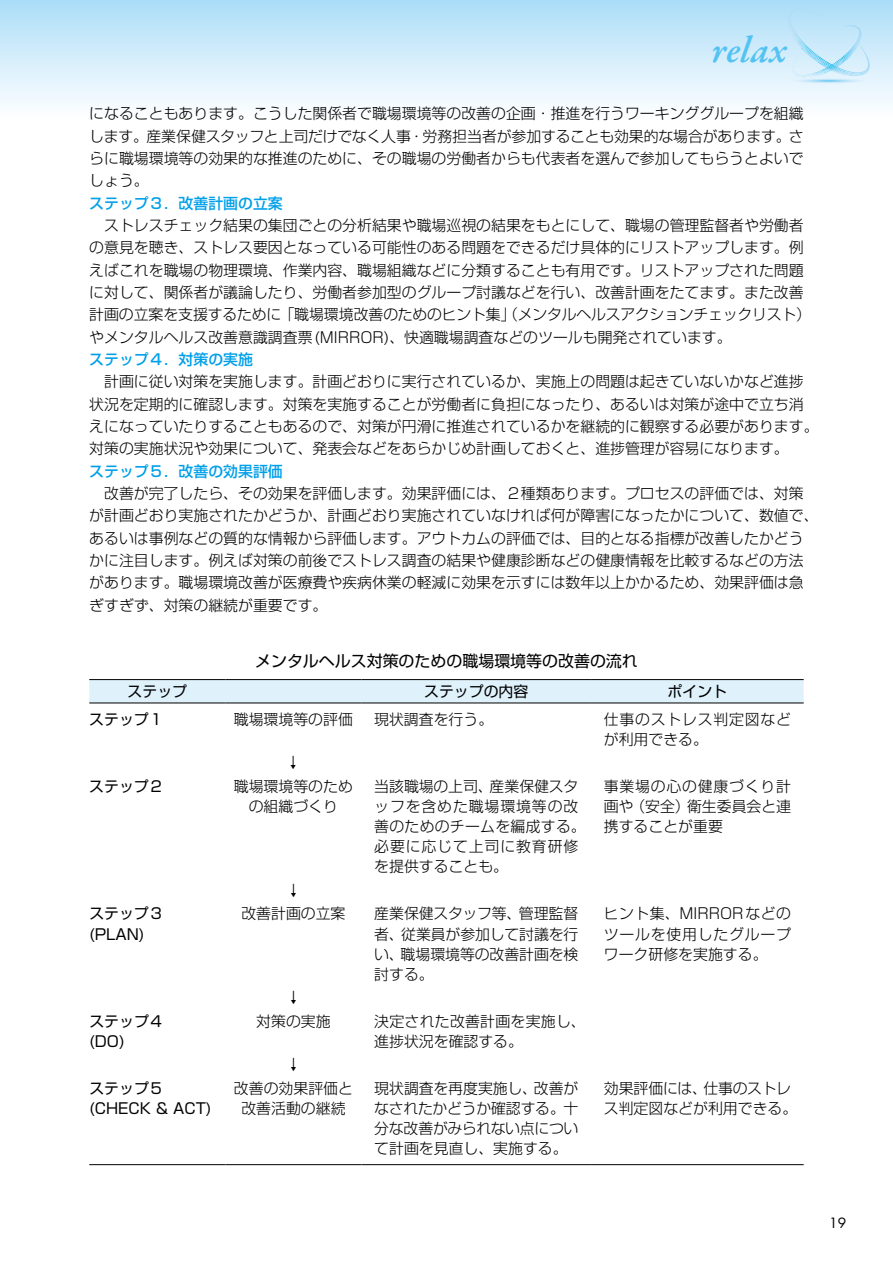
<style>
.page{position:relative;width:893px;height:1263px;background:#fff}
.page>*{position:absolute;margin:0;border:0;box-sizing:border-box;transform-origin:0 0}
.t1{font:italic 600 38.25px "Garamond Premr Pro";letter-spacing:.005em;color:#54c3f1}
.t2{font:15.9px "Shin Go Pr 6 N";color:#000}
.t3{font:300 14.85px/22.4px "Shin Go Pr 6 N";color:#000;text-align:justify}
.t4{font:300 14.85px/20.2px "Shin Go Pr 6 N";letter-spacing:.02em;color:#000}
.t5{font:14.85px/20.2px "Shin Go Pr 6 N";color:#000}
.t6{font:500 14.85px "Shin Go Pr 6 N";color:#00a0e9}
.t7{font:300 14.85px/20.2px "Shin Go Pr 6 N";letter-spacing:.05em;color:#000}
.t8{font:13.8px "Futura";color:#000}
</style>
<div class="page">
<div style="left:0;top:0;width:893px;height:123px;background:linear-gradient(to bottom,#acddf8,#fff)"></div>
<svg style="left:776px;top:9px;width:104px;height:75px;background:#c5e7f9"></svg>
<svg style="left:89px;top:680px;width:715px;height:23px;background:#d9ebf5"></svg>
<hr style="left:89px;top:703px;width:136px;height:1px;background:#000">
<hr style="left:225px;top:703px;width:136px;height:1px;background:#000">
<hr style="left:361px;top:703px;width:230px;height:1px;background:#000">
<hr style="left:591px;top:703px;width:213px;height:1px;background:#000">
<hr style="left:89px;top:679px;width:136px;height:1px;background:#000">
<hr style="left:225px;top:679px;width:136px;height:1px;background:#000">
<hr style="left:361px;top:679px;width:230px;height:1px;background:#000">
<hr style="left:591px;top:679px;width:213px;height:1px;background:#000">
<hr style="left:89px;top:1164px;width:136px;height:1px;background:#000">
<hr style="left:225px;top:1164px;width:136px;height:1px;background:#000">
<hr style="left:361px;top:1164px;width:230px;height:1px;background:#000">
<hr style="left:591px;top:1164px;width:213px;height:1px;background:#000">
<h1 class="t1" style="left:712px;top:26px;width:76px">relax</h1>
<p class="t3" style="left:89px;top:101px;width:716px">になることもあります。こうした関係者で職場環境等の改善の企画・推進を行うワーキンググループを組織します。産業保健スタッフと上司だけでなく人事・労務担当者が参加することも効果的な場合があります。さらに職場環境等の効果的な推進のために、その職場の労働者からも代表者を選んで参加してもらうとよいでしょう。</p>
<p class="t6" style="left:89px;top:191px;width:195px">ステップ３．改善計画の立案</p>
<p class="t3" style="left:89px;top:213px;width:723px;text-align:left">　ストレスチェック結果の集団ごとの分析結果や職場巡視の結果をもとにして、職場の管理監督者や労働者の意見を聴き、ストレス要因となっている可能性のある問題をできるだけ具体的にリストアップします。例えばこれを職場の物理環境、作業内容、職場組織などに分類することも有用です。リストアップされた問題に対して、関係者が議論したり、労働者参加型のグループ討議などを行い、改善計画をたてます。また改善計画の立案を支援するために「職場環境改善のためのヒント集」（メンタルヘルスアクションチェックリスト）やメンタルヘルス改善意識調査票(MIRROR)、快適職場調査などのツールも開発されています。</p>
<p class="t6" style="left:89px;top:347px;width:165px">ステップ４．対策の実施</p>
<p class="t3" style="left:89px;top:369px;width:731px;text-align:left">　計画に従い対策を実施します。計画どおりに実行されているか、実施上の問題は起きていないかなど進捗状況を定期的に確認します。対策を実施することが労働者に負担になったり、あるいは対策が途中で立ち消えになっていたりすることもあるので、対策が円滑に推進されているかを継続的に観察する必要があります。対策の実施状況や効果について、発表会などをあらかじめ計画しておくと、進捗管理が容易になります。</p>
<p class="t6" style="left:89px;top:459px;width:195px">ステップ５．改善の効果評価</p>
<p class="t3" style="left:89px;top:481px;width:731px;text-align:left">　改善が完了したら、その効果を評価します。効果評価には、２種類あります。プロセスの評価では、対策が計画どおり実施されたかどうか、計画どおり実施されていなければ何が障害になったかについて、数値で、あるいは事例などの質的な情報から評価します。アウトカムの評価では、目的となる指標が改善したかどうかに注目します。例えば対策の前後でストレス調査の結果や健康診断などの健康情報を比較するなどの方法があります。職場環境改善が医療費や疾病休業の軽減に効果を示すには数年以上かかるため、効果評価は急ぎすぎず、対策の継続が重要です。</p>
<p class="t2" style="left:255px;top:648px;width:384px">メンタルヘルス対策のための職場環境等の改善の流れ</p>
<p class="t5" style="left:128px;top:680px;width:61px">ステップ</p>
<p class="t5" style="left:424px;top:680px;width:106px">ステップの内容</p>
<p class="t5" style="left:668px;top:680px;width:61px">ポイント</p>
<p class="t5" style="left:89px;top:708px;width:76px">ステップ１</p>
<p class="t3" style="left:234px;top:706px;width:121px">職場環境等の評価</p>
<p class="t3" style="left:374px;top:706px;width:121px">現状調査を行う。</p>
<p class="t7" style="left:604px;top:707px;width:189px">仕事のストレス判定図などが利用できる。</p>
<p class="t3" style="left:286px;top:750px;width:16px">↓</p>
<p class="t5" style="left:89px;top:775px;width:76px">ステップ２</p>
<p class="t3" style="left:234px;top:774px;width:121px;line-height:20.2px;text-align:center">職場環境等のための組織づくり</p>
<p class="t4" style="left:374px;top:774px;width:213px">当該職場の上司、産業保健スタッフを含めた職場環境等の改善のためのチームを編成する。必要に応じて上司に教育研修を提供することも。</p>
<p class="t3" style="left:604px;top:774px;width:189px;line-height:20.2px">事業場の心の健康づくり計画や（安全）衛生委員会と連携することが重要</p>
<p class="t3" style="left:286px;top:878px;width:16px">↓</p>
<p class="t5" style="left:89px;top:902px;width:76px">ステップ３(PLAN)</p>
<p class="t3" style="left:241px;top:901px;width:106px">改善計画の立案</p>
<p class="t3" style="left:374px;top:902px;width:206px;line-height:20.2px">産業保健スタッフ等、管理監督者、従業員が参加して討議を行い、職場環境等の改善計画を検討する。</p>
<p class="t3" style="left:604px;top:902px;width:189px;line-height:20.2px">ヒント集、MIRRORなどのツールを使用したグループワーク研修を実施する。</p>
<p class="t3" style="left:286px;top:985px;width:16px">↓</p>
<p class="t5" style="left:89px;top:1010px;width:76px">ステップ４(DO)</p>
<p class="t3" style="left:256px;top:1008px;width:76px">対策の実施</p>
<p class="t4" style="left:374px;top:1010px;width:213px">決定された改善計画を実施し、進捗状況を確認する。</p>
<p class="t3" style="left:286px;top:1052px;width:16px">↓</p>
<p class="t5" style="left:89px;top:1077px;width:124px">ステップ５(CHECK &amp; ACT)</p>
<p class="t3" style="left:234px;top:1076px;width:121px;line-height:20.2px;text-align:center">改善の効果評価と改善活動の継続</p>
<p class="t3" style="left:374px;top:1076px;width:206px;line-height:20.2px">現状調査を再度実施し、改善がなされたかどうか確認する。十分な改善がみられない点について計画を見直し、実施する。</p>
<p class="t3" style="left:604px;top:1076px;width:195px;line-height:20.2px">効果評価には、仕事のストレス判定図などが利用できる。</p>
<p class="t8" style="left:829px;top:1214px;width:19px">19</p>
</div>
